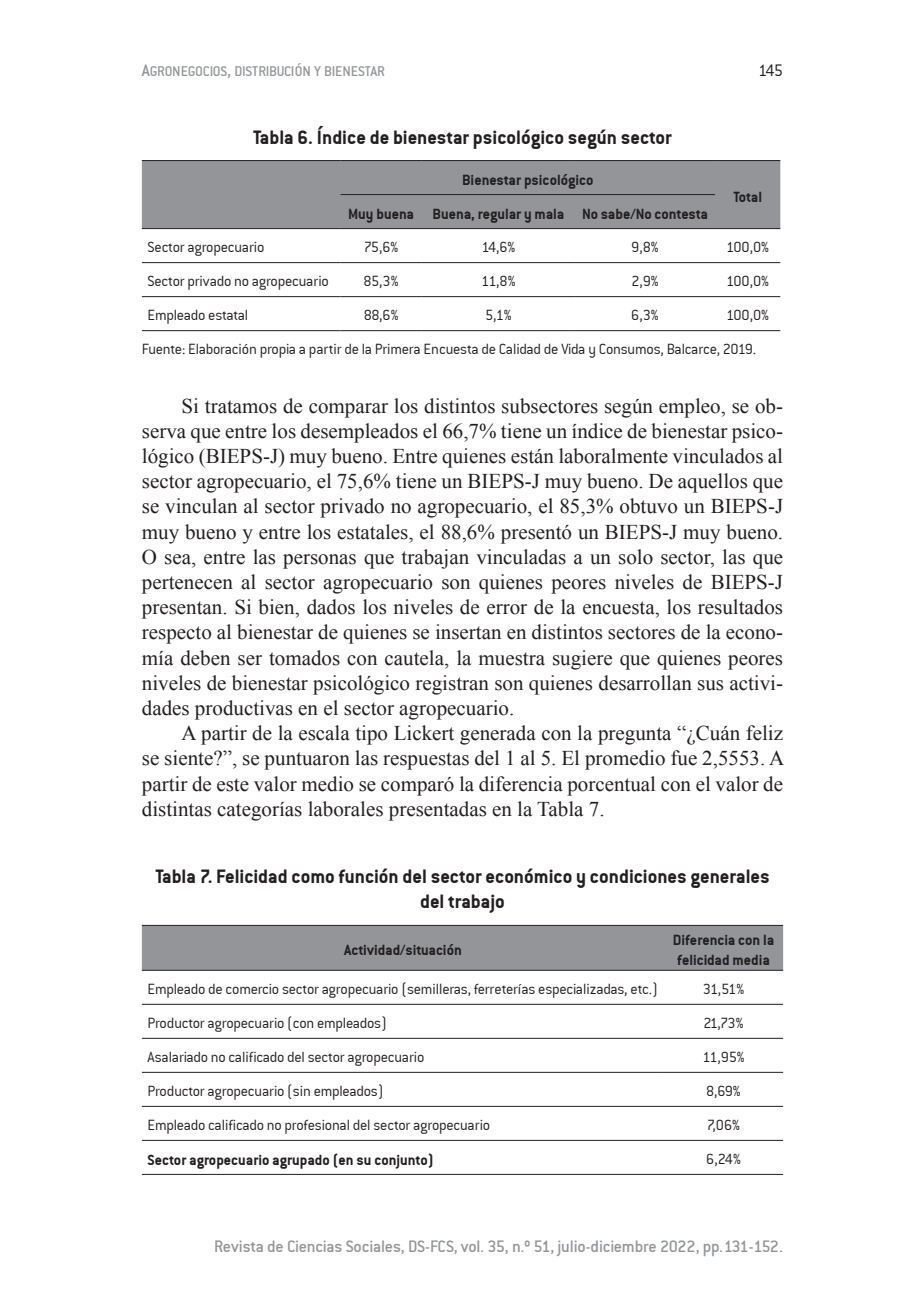
<style>
.page{position:relative;width:908px;height:1304px;background:#fff}
.page>*{position:absolute;margin:0;border:0;box-sizing:border-box;transform-origin:0 0}
.t1{font:21px/25.2px "Times New Roman";color:#231f20;text-align:justify}
.t2{font:21px/25.2px "Conduit ITCTT Bold";color:#231f20;text-align:center}
.t3{font:18px "Conduit Md ITCTT Medium";letter-spacing:-.015em;color:#939598}
.t4{font:18px "Conduit ITCTT Light SC850";color:#231f20}
.t5{font:16px/33.2px "Conduit ITCTT Light";letter-spacing:-.015em;color:#231f20}
.t6{font:16px/19.2px "Conduit ITCTT Bold";color:#231f20}
.t7{font:15.4px "Conduit Md ITCTT Medium SC850";letter-spacing:-.025em;color:#939598}
.s1{font-size:18px}
</style>
<div class="page">
<div style="left:142px;top:161px;width:638px;height:67px;background:#939598"></div>
<hr style="left:142px;top:160px;width:198px;height:1px;background:#231f20">
<hr style="left:340px;top:160px;width:81px;height:1px;background:#231f20">
<hr style="left:421px;top:160px;width:153px;height:1px;background:#231f20">
<hr style="left:574px;top:160px;width:140px;height:1px;background:#231f20">
<hr style="left:714px;top:160px;width:66px;height:1px;background:#231f20">
<hr style="left:340px;top:194px;width:81px;height:1px;background:#231f20">
<hr style="left:421px;top:194px;width:153px;height:1px;background:#231f20">
<hr style="left:574px;top:194px;width:140px;height:1px;background:#231f20">
<hr style="left:142px;top:228px;width:198px;height:1px;background:#231f20">
<hr style="left:340px;top:228px;width:81px;height:1px;background:#231f20">
<hr style="left:421px;top:228px;width:153px;height:1px;background:#231f20">
<hr style="left:574px;top:228px;width:140px;height:1px;background:#231f20">
<hr style="left:714px;top:228px;width:66px;height:1px;background:#231f20">
<hr style="left:142px;top:262px;width:198px;height:1px;background:#231f20">
<hr style="left:340px;top:262px;width:81px;height:1px;background:#231f20">
<hr style="left:421px;top:262px;width:153px;height:1px;background:#231f20">
<hr style="left:574px;top:262px;width:140px;height:1px;background:#231f20">
<hr style="left:714px;top:262px;width:66px;height:1px;background:#231f20">
<hr style="left:142px;top:296px;width:198px;height:1px;background:#231f20">
<hr style="left:340px;top:296px;width:81px;height:1px;background:#231f20">
<hr style="left:421px;top:296px;width:153px;height:1px;background:#231f20">
<hr style="left:574px;top:296px;width:140px;height:1px;background:#231f20">
<hr style="left:714px;top:296px;width:66px;height:1px;background:#231f20">
<hr style="left:142px;top:330px;width:198px;height:1px;background:#231f20">
<hr style="left:340px;top:330px;width:81px;height:1px;background:#231f20">
<hr style="left:421px;top:330px;width:153px;height:1px;background:#231f20">
<hr style="left:574px;top:330px;width:140px;height:1px;background:#231f20">
<hr style="left:714px;top:330px;width:66px;height:1px;background:#231f20">
<div style="left:142px;top:926px;width:640px;height:44px;background:#939598"></div>
<hr style="left:142px;top:925px;width:521px;height:1px;background:#231f20">
<hr style="left:663px;top:925px;width:119px;height:1px;background:#231f20">
<hr style="left:142px;top:970px;width:521px;height:1px;background:#231f20">
<hr style="left:663px;top:970px;width:119px;height:1px;background:#231f20">
<hr style="left:142px;top:1004px;width:521px;height:1px;background:#231f20">
<hr style="left:663px;top:1004px;width:119px;height:1px;background:#231f20">
<hr style="left:142px;top:1038px;width:521px;height:1px;background:#231f20">
<hr style="left:663px;top:1038px;width:119px;height:1px;background:#231f20">
<hr style="left:142px;top:1072px;width:521px;height:1px;background:#231f20">
<hr style="left:663px;top:1072px;width:119px;height:1px;background:#231f20">
<hr style="left:142px;top:1106px;width:521px;height:1px;background:#231f20">
<hr style="left:663px;top:1106px;width:119px;height:1px;background:#231f20">
<hr style="left:142px;top:1140px;width:521px;height:1px;background:#231f20">
<hr style="left:663px;top:1140px;width:119px;height:1px;background:#231f20">
<hr style="left:142px;top:1174px;width:521px;height:1px;background:#231f20">
<hr style="left:663px;top:1174px;width:119px;height:1px;background:#231f20">
<p class="t7" style="left:142px;top:63px;width:243px"><span class="s1">A</span>GRONEGOCIOS<span class="s1">,</span> DISTRIBUCIÓN Y BIENESTAR</p>
<p class="t4" style="left:757px;top:61px;width:26px">145</p>
<p class="t2" style="left:253px;top:124px;width:420px">Tabla 6. Índice de bienestar psicológico según sector</p>
<p class="t6" style="left:462px;top:170px;width:133px">Bienestar psicológico</p>
<p class="t6" style="left:348px;top:204px;width:361px">Muy buena Buena, regular y mala No sabe/No contesta</p>
<p class="t6" style="left:733px;top:187px;width:30px">Total</p>
<p class="t5" style="left:147px;top:231px;width:118px">Sector agropecuario</p>
<p class="t5" style="left:364px;top:231px;width:36px">75,6%</p>
<p class="t5" style="left:481px;top:231px;width:35px">14,6%</p>
<p class="t5" style="left:631px;top:231px;width:29px">9,8%</p>
<p class="t5" style="left:726px;top:231px;width:44px">100,0%</p>
<p class="t5" style="left:147px;top:265px;width:183px">Sector privado no agropecuario</p>
<p class="t5" style="left:363px;top:265px;width:36px">85,3%</p>
<p class="t5" style="left:481px;top:265px;width:36px">11,8%</p>
<p class="t5" style="left:631px;top:265px;width:29px">2,9%</p>
<p class="t5" style="left:726px;top:265px;width:44px">100,0%</p>
<p class="t5" style="left:147px;top:299px;width:102px">Empleado estatal</p>
<p class="t5" style="left:363px;top:299px;width:36px">88,6%</p>
<p class="t5" style="left:485px;top:299px;width:28px">5,1%</p>
<p class="t5" style="left:631px;top:299px;width:29px">6,3%</p>
<p class="t5" style="left:142px;top:299px;width:628px;text-indent:584px">100,0%<br>Fuente: Elaboración propia a partir de la Primera Encuesta de Calidad de Vida y Consumos, Balcarce, 2019.</p>
<p class="t1" style="left:142px;top:393px;width:642px;text-indent:40px">Si tratamos de comparar los distintos subsectores según empleo, se ob&shy;serva que entre los desempleados el 66,7% tiene un índice de bienestar psico&shy;lógico (BIEPS-J) muy bueno. Entre quienes están laboralmente vinculados al sector agropecuario, el 75,6% tiene un BIEPS-J muy bueno. De aquellos que se vinculan al sector privado no agropecuario, el 85,3% obtuvo un BIEPS-J muy bueno y entre los estatales, el 88,6% presentó un BIEPS-J muy bueno.<br>O sea, entre las personas que trabajan vinculadas a un solo sector, las que pertenecen al sector agropecuario son quienes peores niveles de BIEPS-J presentan. Si bien, dados los niveles de error de la encuesta, los resultados respecto al bienestar de quienes se insertan en distintos sectores de la econo&shy;mía deben ser tomados con cautela, la muestra sugiere que quienes peores niveles de bienestar psicológico registran son quienes desarrollan sus activi&shy;dades productivas en el sector agropecuario.</p>
<p class="t1" style="left:142px;top:720px;width:643px;text-indent:40px">A partir de la escala tipo Lickert generada con la pregunta “¿Cuán feliz se siente?”, se puntuaron las respuestas del 1 al 5. El promedio fue 2,5553. A partir de este valor medio se comparó la diferencia porcentual con el valor de distintas categorías laborales presentadas en la Tabla 7.</p>
<p class="t2" style="left:155px;top:864px;width:615px">Tabla 7. Felicidad como función del sector económico y condiciones generales del trabajo</p>
<p class="t6" style="left:344px;top:940px;width:119px">Actividad/situación</p>
<p class="t6" style="left:672px;top:930px;width:103px">Diferencia con la felicidad media</p>
<p class="t5" style="left:147px;top:973px;width:511px">Empleado de comercio sector agropecuario (semilleras, ferreterías especializadas, etc.)</p>
<p class="t5" style="left:702px;top:973px;width:43px">31,51%</p>
<p class="t5" style="left:147px;top:1007px;width:241px">Productor agropecuario (con empleados)</p>
<p class="t5" style="left:703px;top:1007px;width:41px">21,73%</p>
<p class="t5" style="left:147px;top:1041px;width:278px">Asalariado no calificado del sector agropecuario</p>
<p class="t5" style="left:702px;top:1041px;width:44px">11,95%</p>
<p class="t5" style="left:147px;top:1075px;width:237px">Productor agropecuario (sin empleados)</p>
<p class="t5" style="left:706px;top:1075px;width:36px">8,69%</p>
<p class="t5" style="left:147px;top:1109px;width:344px">Empleado calificado no profesional del sector agropecuario</p>
<p class="t5" style="left:706px;top:1109px;width:35px">7,06%</p>
<p class="t6" style="left:147px;top:1150px;width:287px">Sector agropecuario agrupado (en su conjunto)</p>
<p class="t5" style="left:705px;top:1143px;width:36px">6,24%</p>
<p class="t3" style="left:214px;top:1236px;width:570px">Revista de Ciencias Sociales, DS-FCS, vol. 35, n.º 51, julio-diciembre 2022, pp.131-152.</p>
</div>
